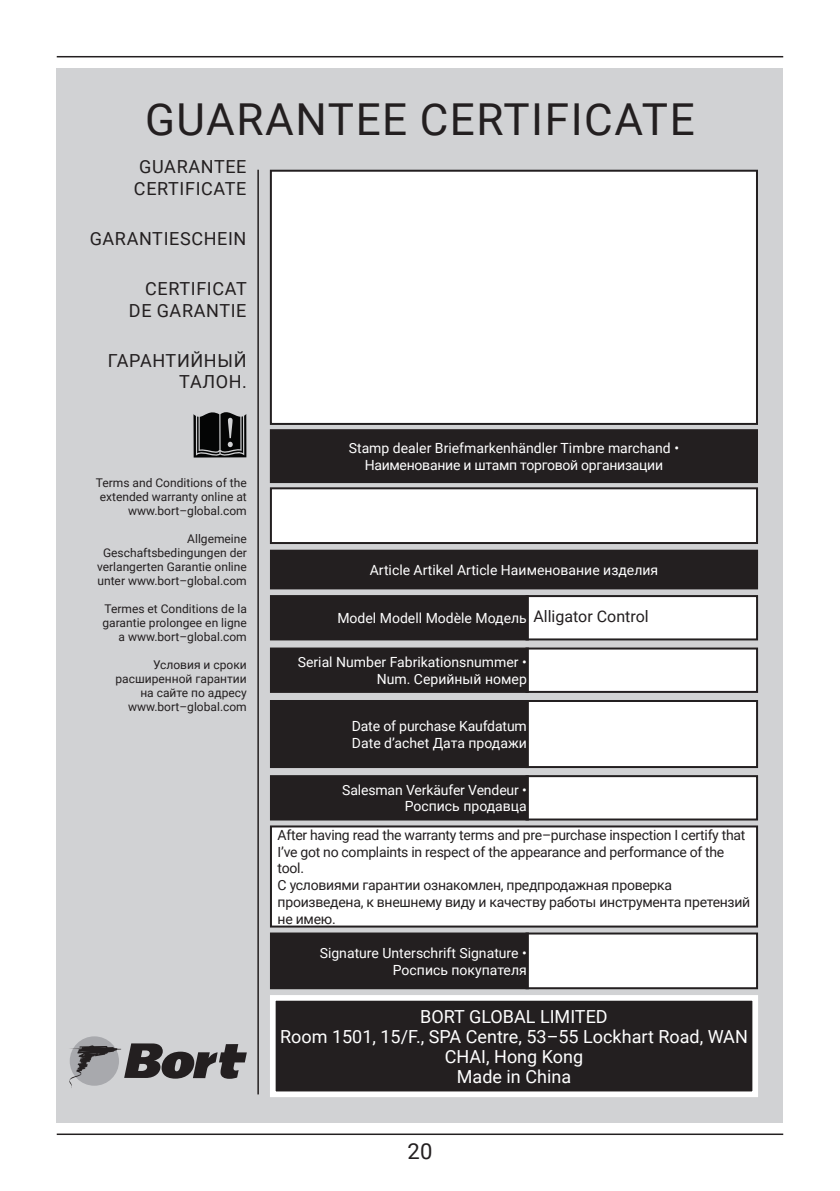
<style>
.page{position:relative;width:840px;height:1191px;background:#fff}
.page>*{position:absolute;margin:0;border:0;box-sizing:border-box;transform-origin:0 0}
.t1{font:44px "Roboto";letter-spacing:.035em;color:#231f20}
.t2{font:22px "Roboto";color:#231f20}
.t3{font:18px/20px "Roboto";color:#fff;text-align:center}
.t4{font:18px/21.6px "Roboto";letter-spacing:.035em;color:#231f20;text-align:right}
.Стиль_абзаца_1{font:16px "Roboto";color:#231f20}
.t5{font:14px/16.8px "Roboto";color:#fff;text-align:right}
.t6{font:14px/16.8px "Roboto";letter-spacing:-.02em;color:#231f20}
.t7{font:12px/14px "Roboto";color:#231f20;text-align:right}
</style>
<div class="page">
<hr style="left:57px;top:56px;width:725px;height:1px;background:#231f20">
<hr style="left:57px;top:1133px;width:725px;height:2px;background:#231f20">
<div style="left:57px;top:68px;width:725px;height:1055px;background:#d1d2d4"></div>
<hr style="left:257px;top:170px;width:2px;height:924px;background:#231f20">
<div style="left:526px;top:776px;width:230px;height:43px;background:#fff"></div>
<div style="left:525px;top:775px;width:232px;height:45px;border:2px solid #231f20"></div>
<div style="left:526px;top:933px;width:230px;height:55px;background:#fff"></div>
<div style="left:525px;top:932px;width:232px;height:57px;border:2px solid #231f20"></div>
<div style="left:526px;top:596px;width:230px;height:43px;background:#fff"></div>
<div style="left:525px;top:595px;width:232px;height:45px;border:2px solid #231f20"></div>
<div style="left:526px;top:648px;width:230px;height:44px;background:#fff"></div>
<div style="left:525px;top:647px;width:232px;height:46px;border:2px solid #231f20"></div>
<div style="left:526px;top:701px;width:230px;height:66px;background:#fff"></div>
<div style="left:525px;top:700px;width:232px;height:68px;border:2px solid #231f20"></div>
<div style="left:271px;top:171px;width:485px;height:253px;background:#fff"></div>
<div style="left:270px;top:170px;width:487px;height:255px;border:2px solid #231f20"></div>
<div style="left:271px;top:430px;width:485px;height:52px;background:#231f20"></div>
<div style="left:270px;top:429px;width:487px;height:54px;border:2px solid #231f20"></div>
<div style="left:271px;top:596px;width:256px;height:43px;background:#231f20"></div>
<div style="left:270px;top:595px;width:258px;height:45px;border:2px solid #231f20"></div>
<div style="left:271px;top:648px;width:256px;height:44px;background:#231f20"></div>
<div style="left:270px;top:647px;width:258px;height:46px;border:2px solid #231f20"></div>
<div style="left:271px;top:701px;width:256px;height:66px;background:#231f20"></div>
<div style="left:270px;top:700px;width:258px;height:68px;border:2px solid #231f20"></div>
<div style="left:271px;top:776px;width:256px;height:43px;background:#231f20"></div>
<div style="left:270px;top:775px;width:258px;height:45px;border:2px solid #231f20"></div>
<div style="left:271px;top:826px;width:485px;height:100px;background:#fff"></div>
<div style="left:270px;top:825px;width:487px;height:102px;border:2px solid #231f20"></div>
<div style="left:271px;top:933px;width:256px;height:55px;background:#231f20"></div>
<div style="left:270px;top:932px;width:258px;height:57px;border:2px solid #231f20"></div>
<div style="left:271px;top:488px;width:485px;height:55px;background:#fff"></div>
<div style="left:270px;top:487px;width:487px;height:57px;border:2px solid #231f20"></div>
<div style="left:271px;top:550px;width:485px;height:38px;background:#231f20"></div>
<div style="left:270px;top:550px;width:487px;height:39px;border:2px solid #231f20"></div>
<div style="left:272px;top:998px;width:482px;height:96px;background:#231f20"></div>
<div style="left:270px;top:995px;width:487px;height:102px;border:6px solid #fff"></div>
<div style="left:70px;top:1036px;width:49px;height:49px;background:#a8a9ad;border-radius:50%"></div>
<svg style="left:69px;top:1043px;width:178px;height:45px"></svg>
<svg style="left:193px;top:412px;width:53px;height:45px"></svg>
<p class="t1" style="left:145px;top:88px;width:551px">GUARANTEE CERTIFICATE</p>
<p class="t4" style="left:134px;top:156px;width:114px;text-align:left">GUARANTEE<br>CERTIFICATE</p>
<p class="t4" style="left:90px;top:227px;width:158px">GARANTIESCHEIN</p>
<p class="t4" style="left:129px;top:277px;width:119px">CERTIFICAT<br>DE GARANTIE</p>
<p class="t4" style="left:108px;top:349px;width:140px">ГАРАНТИЙНЫЙ<br>ТАЛОН.</p>
<p class="t7" style="left:96px;top:475px;width:152px">Terms and Conditions of the extended warranty online at www.bort–global.com</p>
<p class="t7" style="left:97px;top:531px;width:151px">Allgemeine<br>Geschaftsbedingungen der verlangerten Garantie online unter www.bort–global.com</p>
<p class="t7" style="left:102px;top:601px;width:146px">Termes et Conditions de la garantie prolongee en ligne a www.bort–global.com</p>
<p class="t7" style="left:115px;top:657px;width:133px">Условия и сроки расширенной гарантии на сайте по адресу www.bort–global.com</p>
<p class="t5" style="left:348px;top:439px;width:331px;text-align:center">Stamp dealer Briefmarkenhändler Timbre marchand •<br>Наименование и штамп торговой организации</p>
<p class="t5" style="left:369px;top:561px;width:290px">Article Artikel Article Наименование изделия</p>
<p class="Стиль_абзаца_1" style="left:533px;top:604px;width:117px">Alligator Control</p>
<p class="t5" style="left:337px;top:609px;width:191px">Model Modell Modèle Модель</p>
<p class="t5" style="left:297px;top:653px;width:230px">Serial Number Fabrikationsnummer •<br>Num. Серийный номер</p>
<p class="t5" style="left:351px;top:717px;width:176px;text-align:left">Date of purchase Kaufdatum<br>Date d’achet Дата продажи</p>
<p class="t5" style="left:342px;top:780px;width:186px">Salesman Verkäufer Vendeur •<br>Роспись продавца</p>
<p class="t6" style="left:277px;top:826px;width:469px">After having read the warranty terms and pre–purchase inspection I certify that<br>I’ve got no complaints in respect of the appearance and performance of the tool.</p>
<p class="t6" style="left:277px;top:876px;width:474px">С условиями гарантии ознакомлен, предпродажная проверка произведена, к внешнему виду и качеству работы инструмента претензий не имею.</p>
<p class="t5" style="left:319px;top:943px;width:208px">Signature Unterschrift Signature •<br>Роспись покупателя</p>
<p class="t3" style="left:420px;top:1005px;width:189px">BORT GLOBAL LIMITED</p>
<p class="t3" style="left:280px;top:1025px;width:469px">Room 1501, 15/F., SPA Centre, 53–55 Lockhart Road, WAN<br>CHAI, Hong Kong</p>
<p class="t3" style="left:456px;top:1065px;width:116px">Made in China</p>
<h2 class="t2" style="left:407px;top:1135px;width:26px">20</h2>
</div>
